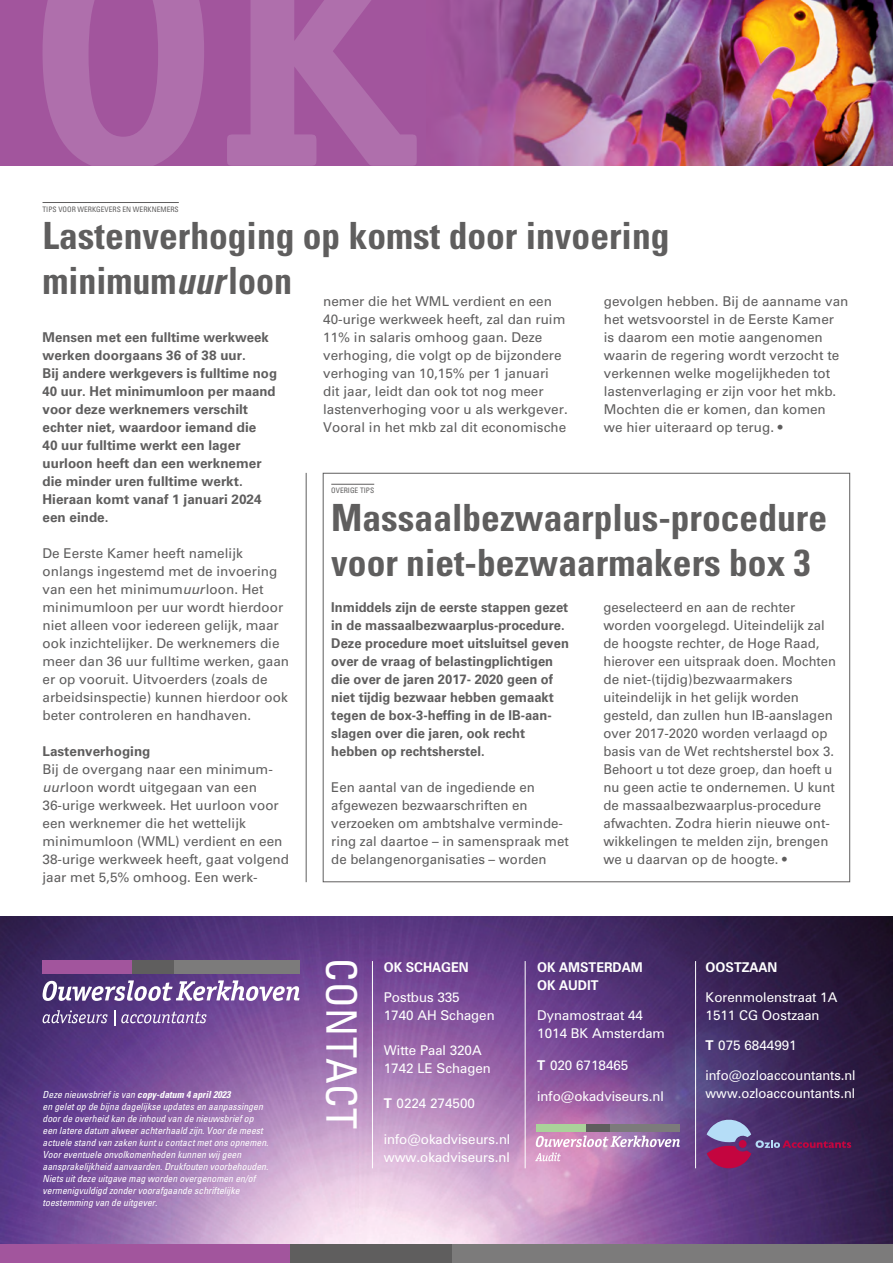
<style>
.page{position:relative;width:893px;height:1263px;background:#fff}
.page>*{position:absolute;margin:0;border:0;box-sizing:border-box;transform-origin:0 0}
.t1{font:condensed 42px "Univers LT Std";letter-spacing:.01em;color:#fff}
.t2{font:700 condensed 37.5px/45px "Univers LT Std";color:#5f5e5e}
.t3{font:13.5px/18px "Univers LT Std";color:#5f5e5e}
.t4{font:700 13.5px/18px "Univers LT Std";color:#5f5e5e}
.t5{font:700 13.5px/18px "Univers LT Std";color:#5f5e5e;scale:.96 1}
.t6{font:13.5px/18px "Zurich BT";color:#fff}
.t7{font:700 13.5px/18px "Zurich BT";color:#fff;scale:.95 1}
.t8{font:italic condensed 9.75px/12px "Univers LT Std";color:#fff}
.t9{font:condensed 7.5px "Univers LT Std";color:#5f5e5e}
.s1{font-style:italic}
.s2{font-weight:700}
</style>
<div class="page">
<div style="left:0;top:0;width:893px;height:166px;background:#a2559d"></div>
<img style="left:454px;top:0;width:439px;height:166px">
<svg style="left:43px;top:0;width:374px;height:166px;fill:#af6fac"></svg>
<img style="left:0;top:916px;width:893px;height:328px">
<div style="left:0;top:1244px;width:893px;height:19px;background:#7c7b7b"></div>
<div style="left:289px;top:1244px;width:163px;height:19px;background:#5f5e5e"></div>
<div style="left:0;top:1244px;width:289px;height:19px;background:#a2559d"></div>
<div style="left:43px;top:960px;width:90px;height:14px;background:#a2559d"></div>
<div style="left:174px;top:960px;width:125px;height:14px;background:#7c7b7b"></div>
<div style="left:133px;top:960px;width:41px;height:14px;background:#5f5e5e"></div>
<svg style="left:43px;top:980px;width:256px;height:21px"></svg>
<svg style="left:43px;top:1010px;width:65px;height:13px"></svg>
<svg style="left:114px;top:1011px;width:1px;height:15px"></svg>
<svg style="left:121px;top:1011px;width:86px;height:12px"></svg>
<hr style="left:372px;top:961px;width:1px;height:207px;background:#fff">
<hr style="left:525px;top:961px;width:1px;height:207px;background:#fff">
<hr style="left:695px;top:961px;width:1px;height:207px;background:#fff">
<svg style="left:707px;top:1117px;width:144px;height:54px;background:#5e376e"></svg>
<div style="left:739px;top:1140px;width:8px;height:8px;background:#c4053f;border-radius:50%"></div>
<div style="left:536px;top:1124px;width:50px;height:8px;background:#aad29a"></div>
<div style="left:610px;top:1124px;width:69px;height:8px;background:#7c7b7b"></div>
<div style="left:586px;top:1124px;width:24px;height:8px;background:#5f5e5e"></div>
<svg style="left:535px;top:1136px;width:145px;height:25px;background:#c294c1"></svg>
<hr style="left:43px;top:202px;width:136px;height:1px;background:#5f5e5e">
<hr style="left:331px;top:484px;width:43px;height:1px;background:#5f5e5e">
<hr style="left:306px;top:473px;width:1px;height:409px;background:#5f5e5e">
<p class="t9" style="left:43px;top:204px;width:138px">TIPS VOOR WERKGEVERS EN WERKNEMERS</p>
<h2 class="t2" style="left:43px;top:213px;width:628px">Lastenverhoging op komst door invoering minimum<span class="s1">uur</span>loon</h2>
<p class="t3" style="left:323px;top:292px;width:246px">nemer die het WML verdient en een 40-urige werkweek heeft, zal dan ruim 11% in salaris omhoog gaan. Deze verhoging, die volgt op de bijzondere verhoging van 10,15% per 1 januari dit jaar, leidt dan ook tot nog meer lastenverhoging voor u als werkgever.<br>Vooral in het mkb zal dit economische</p>
<p class="t3" style="left:604px;top:292px;width:246px">gevolgen hebben. Bij de aanname van het wetsvoorstel in de Eerste Kamer<br>is daarom een motie aangenomen waarin de regering wordt verzocht te verkennen welke mogelijkheden tot lastenverlaging er zijn voor het mkb.<br>Mochten die er komen, dan komen<br>we hier uiteraard op terug. •</p>
<p class="t4" style="left:43px;top:328px;width:236px">Mensen met een fulltime werkweek werken doorgaans 36 of 38 uur.<br>Bij andere werkgevers is fulltime nog<br>40 uur. Het minimumloon per maand voor deze werknemers verschilt echter niet, waardoor iemand die<br>40 uur fulltime werkt een lager uurloon heeft dan een werknemer die minder uren fulltime werkt.<br>Hieraan komt vanaf 1 januari 2024 een einde.</p>
<p class="t3" style="left:43px;top:544px;width:248px">De Eerste Kamer heeft namelijk onlangs ingestemd met de invoering van een het minimum<span class="s1">uur</span>loon. Het minimumloon per uur wordt hierdoor niet alleen voor iedereen gelijk, maar ook inzichtelijker. De werknemers die meer dan 36 uur fulltime werken, gaan er op vooruit. Uitvoerders (zoals de arbeidsinspectie) kunnen hierdoor ook beter controleren en handhaven.</p>
<p class="t4" style="left:43px;top:742px;width:110px">Lastenverhoging</p>
<p class="t3" style="left:43px;top:760px;width:248px">Bij de overgang naar een minimum&shy;<span class="s1">uur</span>loon wordt uitgegaan van een 36-urige werkweek. Het uurloon voor een werknemer die het wettelijk minimumloon (WML) verdient en een 38-urige werkweek heeft, gaat volgend jaar met 5,5% omhoog. Een werk-</p>
<p class="t9" style="left:331px;top:486px;width:44px">OVERIGE TIPS</p>
<h2 class="t2" style="left:331px;top:495px;width:497px">Massaalbezwaarplus-procedure voor niet-bezwaarmakers box 3</h2>
<p class="t5" style="left:331px;top:598px;width:249px">Inmiddels zijn de eerste stappen gezet in de massaalbezwaarplus-procedure.<br>Deze procedure moet uitsluitsel geven over de vraag of belastingplichtigen die over de jaren 2017- 2020 geen of niet tijdig bezwaar hebben gemaakt tegen de box-3-heffing in de IB-aan&shy;slagen over die jaren, ook recht hebben op rechtsherstel.</p>
<p class="t3" style="left:331px;top:778px;width:239px">Een aantal van de ingediende en afgewezen bezwaarschriften en verzoeken om ambtshalve verminde&shy;ring zal daartoe – in samenspraak met de belangenorganisaties – worden</p>
<p class="t3" style="left:603px;top:598px;width:234px">geselecteerd en aan de rechter worden voorgelegd. Uiteindelijk zal de hoogste rechter, de Hoge Raad, hierover een uitspraak doen. Mochten de niet-(tijdig)bezwaarmakers uiteindelijk in het gelijk worden gesteld, dan zullen hun IB-aanslagen over 2017-2020 worden verlaagd op basis van de Wet rechtsherstel box 3.<br>Behoort u tot deze groep, dan hoeft u nu geen actie te ondernemen. U kunt de massaalbezwaarplus-procedure afwachten. Zodra hierin nieuwe ont&shy;wikkelingen te melden zijn, brengen we u daarvan op de hoogte. •</p>
<p class="t8" style="left:43px;top:1088px;width:227px">Deze nieuwsbrief is van <span class="s2">copy-datum 4 april 2023<br></span>en gelet op de bijna dagelijkse updates en aanpassingen door de overheid kan de inhoud van de nieuwsbrief op een latere datum alweer achterhaald zijn. Voor de meest actuele stand van zaken kunt u contact met ons opnemen.<br>Voor eventuele onvolkomenheden kunnen wij geen aansprakelijkheid aanvaarden. Drukfouten voorbehouden.<br>Niets uit deze uitgave mag worden overgenomen en/of vermenigvuldigd zonder voorafgaande schriftelijke toestemming van de uitgever.</p>
<h1 class="t1" style="left:368px;top:958px;width:172px;rotate:90deg">CONTACT</h1>
<p class="t7" style="left:384px;top:958px;width:91px">OK SCHAGEN</p>
<p class="t6" style="left:384px;top:988px;width:112px">Postbus 335<br>1740 AH Schagen</p>
<p class="t6" style="left:384px;top:1041px;width:109px">Witte Paal 320A<br>1742 LE Schagen</p>
<p class="t6" style="left:384px;top:1094px;width:93px"><span class="s2">T</span> 0224 274500</p>
<p class="t6" style="left:384px;top:1130px;width:128px">info@okadviseurs.nl www.okadviseurs.nl</p>
<p class="t7" style="left:537px;top:958px;width:112px">OK AMSTERDAM<br>OK AUDIT</p>
<p class="t6" style="left:537px;top:1006px;width:129px">Dynamostraat 44<br>1014 BK Amsterdam</p>
<p class="t6" style="left:537px;top:1056px;width:93px"><span class="s2">T</span> 020 6718465</p>
<p class="t6" style="left:537px;top:1087px;width:128px">info@okadviseurs.nl</p>
<p class="t7" style="left:706px;top:958px;width:77px">OOSTZAAN</p>
<p class="t6" style="left:706px;top:988px;width:133px">Korenmolenstraat 1A<br>1511 CG Oostzaan</p>
<p class="t6" style="left:706px;top:1036px;width:93px"><span class="s2">T</span> 075 6844991</p>
<p class="t6" style="left:706px;top:1066px;width:152px">info@ozloaccountants.nl www.ozloaccountants.nl</p>
</div>
